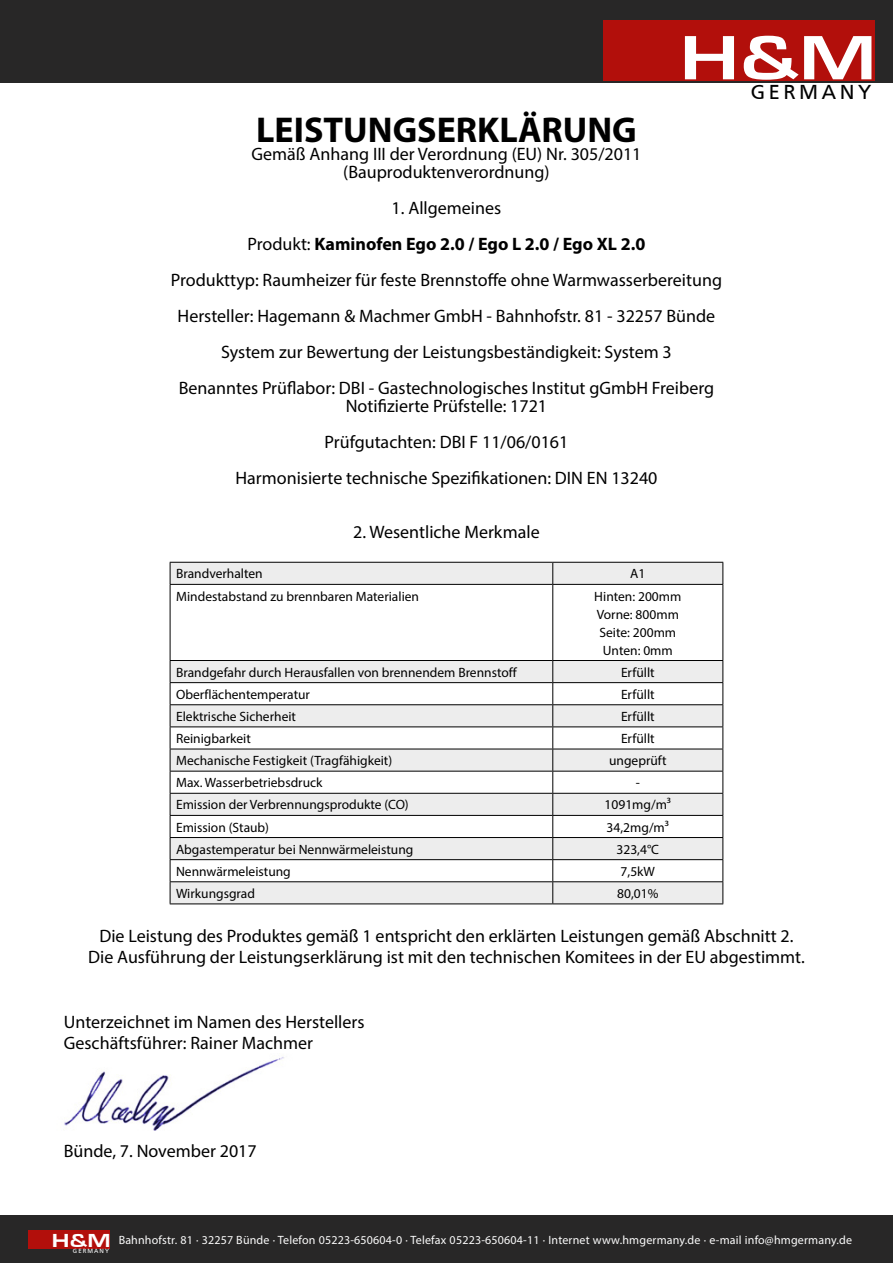
<style>
.page{position:relative;width:893px;height:1263px;background:#fff}
.page>*{position:absolute;margin:0;border:0;box-sizing:border-box;transform-origin:0 0}
.t1{font:700 64.8px "Eurose";color:#fff;scale:1.11 1}
.t2{font:700 36px "Myriad Pro";color:#000}
.t3{font:21px "Frutiger";letter-spacing:.17em;color:#000}
.t4{font:700 19.5px "Eurose";color:#fff;scale:1.11 1}
.t5{font:18px/36px "Myriad Pro";color:#000;text-align:center}
.t6{font:13.5px/18px "Myriad Pro";color:#000;text-align:center}
.t7{font:12px "Myriad Pro";letter-spacing:.015em;color:#fbfbfb}
.t8{font:6.3px "Frutiger";letter-spacing:.17em;color:#fff}
.s1{font-weight:700}
</style>
<div class="page">
<div style="left:0;top:1215px;width:893px;height:48px;background:#282727"></div>
<div style="left:29px;top:1230px;width:81px;height:18px;background:#b20f0b"></div>
<svg style="left:171px;top:661px;width:551px;height:242px;fill:#ededed"></svg>
<svg style="left:170px;top:562px;width:553px;height:22px;background:#e2e2e2"></svg>
<hr style="left:170px;top:584px;width:383px;height:1px;background:#000">
<hr style="left:170px;top:585px;width:1px;height:75px;background:#000">
<hr style="left:553px;top:584px;width:170px;height:1px;background:#000">
<hr style="left:552px;top:585px;width:1px;height:75px;background:#000">
<hr style="left:722px;top:585px;width:1px;height:75px;background:#000">
<hr style="left:170px;top:660px;width:383px;height:1px;background:#000">
<hr style="left:553px;top:660px;width:170px;height:1px;background:#000">
<hr style="left:170px;top:682px;width:383px;height:1px;background:#000">
<hr style="left:553px;top:682px;width:170px;height:1px;background:#000">
<hr style="left:170px;top:704px;width:383px;height:1px;background:#000">
<hr style="left:553px;top:704px;width:170px;height:1px;background:#000">
<hr style="left:170px;top:726px;width:383px;height:1px;background:#000">
<hr style="left:553px;top:726px;width:170px;height:1px;background:#000">
<hr style="left:170px;top:749px;width:383px;height:1px;background:#000">
<hr style="left:553px;top:749px;width:170px;height:1px;background:#000">
<hr style="left:170px;top:771px;width:383px;height:1px;background:#000">
<hr style="left:553px;top:771px;width:170px;height:1px;background:#000">
<hr style="left:170px;top:793px;width:383px;height:1px;background:#000">
<hr style="left:553px;top:793px;width:170px;height:1px;background:#000">
<hr style="left:170px;top:815px;width:383px;height:1px;background:#000">
<hr style="left:553px;top:815px;width:170px;height:1px;background:#000">
<hr style="left:170px;top:837px;width:383px;height:1px;background:#000">
<hr style="left:553px;top:837px;width:170px;height:1px;background:#000">
<hr style="left:170px;top:859px;width:383px;height:1px;background:#000">
<hr style="left:553px;top:859px;width:170px;height:1px;background:#000">
<hr style="left:170px;top:881px;width:383px;height:1px;background:#000">
<svg style="left:170px;top:661px;width:1px;height:242px"></svg>
<hr style="left:553px;top:881px;width:170px;height:1px;background:#000">
<svg style="left:552px;top:661px;width:1px;height:242px"></svg>
<svg style="left:722px;top:661px;width:1px;height:242px"></svg>
<hr style="left:170px;top:903px;width:383px;height:1px;background:#000">
<hr style="left:553px;top:903px;width:170px;height:1px;background:#000">
<img style="left:64px;top:1057px;width:220px;height:74px">
<div style="left:0;top:0;width:893px;height:83px;background:#282727"></div>
<div style="left:603px;top:20px;width:271px;height:60px;background:#b20f0b"></div>
<h1 class="t1" style="left:680px;top:22px;width:179px">H&amp;M</h1>
<p class="t3" style="left:751px;top:80px;width:122px">GERMANY</p>
<h2 class="t2" style="left:256px;top:106px;width:382px">LEISTUNGSERKLÄRUNG</h2>
<p class="t5" style="left:251px;top:144px;width:392px;line-height:18px">Gemäß Anhang III der Verordnung (EU) Nr. 305/2011 (Bauproduktenverordnung)</p>
<p class="t5" style="left:171px;top:189px;width:553px">1. Allgemeines<br>Produkt: <span class="s1">Kaminofen Ego 2.0 / Ego L 2.0 / Ego XL 2.0<br></span>Produkttyp: Raumheizer für feste Brennstoffe ohne Warmwasserbereitung Hersteller: Hagemann &amp; Machmer GmbH - Bahnhofstr. 81 - 32257 Bünde System zur Bewertung der Leistungsbeständigkeit: System 3<br>Benanntes Prüflabor: DBI - Gastechnologisches Institut gGmbH Freiberg</p>
<p class="t5" style="left:235px;top:387px;width:424px">Notifizierte Prüfstelle: 1721<br>Prüfgutachten: DBI F 11/06/0161<br>Harmonisierte technische Spezifikationen: DIN EN 13240</p>
<p class="t5" style="left:353px;top:513px;width:188px">2. Wesentliche Merkmale</p>
<p class="t6" style="left:176px;top:565px;width:88px">Brandverhalten</p>
<p class="t6" style="left:630px;top:565px;width:17px">A1</p>
<p class="t6" style="left:176px;top:587px;width:244px">Mindestabstand zu brennbaren Materialien</p>
<p class="t6" style="left:594px;top:587px;width:89px">Hinten: 200mm<br>Vorne: 800mm<br>Seite: 200mm<br>Unten: 0mm</p>
<p class="t6" style="left:176px;top:663px;width:342px">Brandgefahr durch Herausfallen von brennendem Brennstoff</p>
<p class="t6" style="left:621px;top:663px;width:35px">Erfüllt</p>
<p class="t6" style="left:176px;top:685px;width:135px">Oberflächentemperatur</p>
<p class="t6" style="left:621px;top:685px;width:35px">Erfüllt</p>
<p class="t6" style="left:176px;top:707px;width:122px">Elektrische Sicherheit</p>
<p class="t6" style="left:621px;top:707px;width:35px">Erfüllt</p>
<p class="t6" style="left:176px;top:729px;width:76px">Reinigbarkeit</p>
<p class="t6" style="left:621px;top:729px;width:35px">Erfüllt</p>
<p class="t6" style="left:176px;top:751px;width:218px">Mechanische Festigkeit (Tragfähigkeit)</p>
<p class="t6" style="left:609px;top:751px;width:59px">ungeprüft</p>
<p class="t6" style="left:176px;top:773px;width:148px">Max. Wasserbetriebsdruck</p>
<p class="t6" style="left:636px;top:773px;width:6px">-</p>
<p class="t6" style="left:176px;top:796px;width:234px">Emission der Verbrennungsprodukte (CO)</p>
<p class="t6" style="left:605px;top:796px;width:68px">1091mg/m³</p>
<p class="t6" style="left:176px;top:818px;width:95px">Emission (Staub)</p>
<p class="t6" style="left:607px;top:818px;width:64px">34,2mg/m³</p>
<p class="t6" style="left:176px;top:840px;width:239px">Abgastemperatur bei Nennwärmeleistung</p>
<p class="t6" style="left:616px;top:840px;width:44px">323,4°C</p>
<p class="t6" style="left:176px;top:862px;width:116px">Nennwärmeleistung</p>
<p class="t6" style="left:621px;top:862px;width:36px">7,5kW</p>
<p class="t6" style="left:176px;top:884px;width:80px">Wirkungsgrad</p>
<p class="t6" style="left:617px;top:884px;width:43px">80,01%</p>
<p class="t5" style="left:88px;top:924px;width:718px;line-height:21.6px">Die Leistung des Produktes gemäß 1 entspricht den erklärten Leistungen gemäß Abschnitt 2.<br>Die Ausführung der Leistungserklärung ist mit den technischen Komitees in der EU abgestimmt.</p>
<p class="t5" style="left:64px;top:1010px;width:302px;line-height:21.6px;text-align:left">Unterzeichnet im Namen des Herstellers<br>Geschäftsführer: Rainer Machmer</p>
<p class="t5" style="left:64px;top:1133px;width:194px">Bünde, 7. November 2017</p>
<p class="t4" style="left:52px;top:1230px;width:55px">H&amp;M</p>
<p class="t7" style="left:119px;top:1232px;width:735px">Bahnhofstr. 81 · 32257 Bünde · Telefon 05223-650604-0 · Telefax 05223-650604-11 · Internet www.hmgermany.de · e-mail info@hmgermany.de</p>
<p class="t8" style="left:73px;top:1247px;width:38px">GERMANY</p>
</div>
